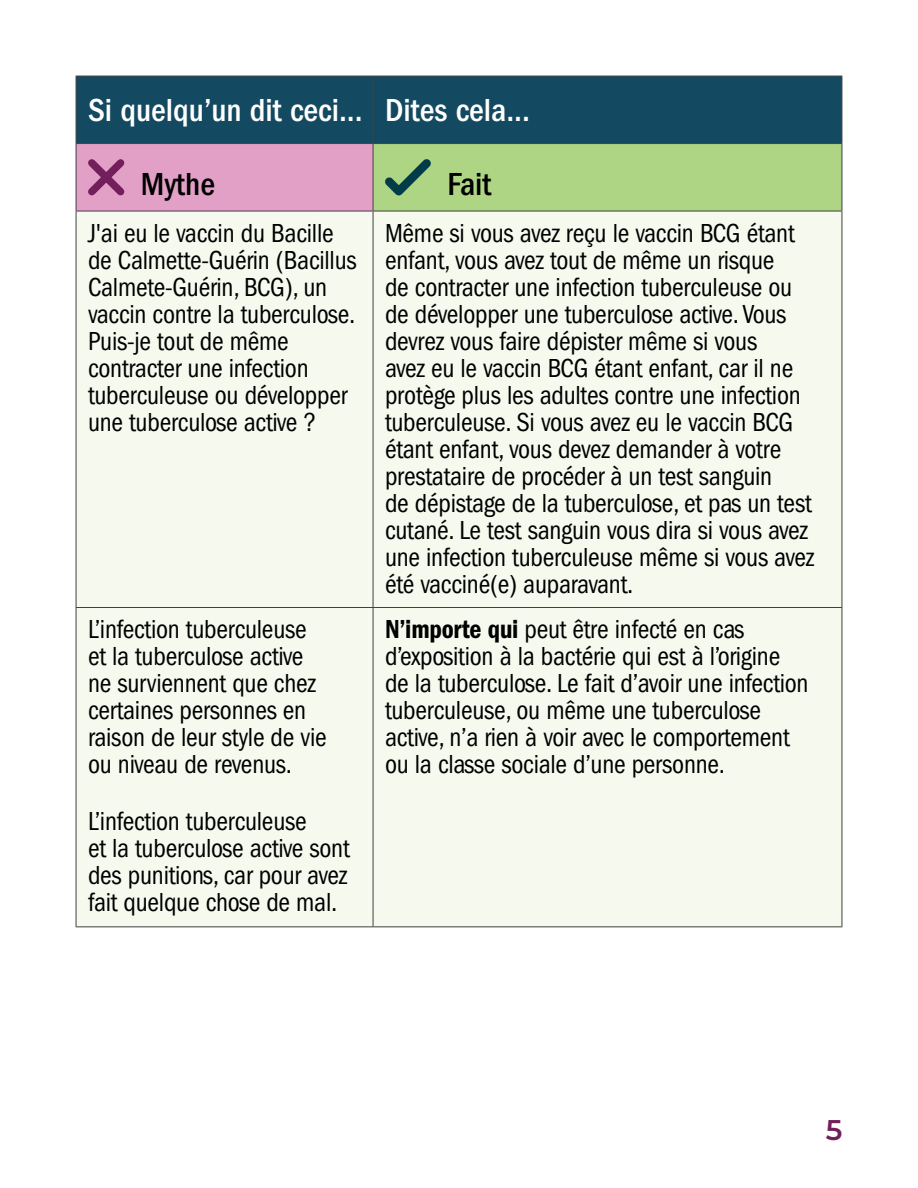
<style>
.page{position:relative;width:918px;height:1188px;background:#fff}
.page>*{position:absolute;margin:0;border:0;box-sizing:border-box;transform-origin:0 0}
.Chart_White{font:500 condensed 33px "Franklin Gothic LT Pro";color:#fff}
.Myth___Fact{font:500 condensed 33px "Franklin Gothic LT Pro";color:#000}
.t1{font:600 28.5px "Montserrat";color:#721f5c}
.Chart_Black{font:condensed 27px/27px "Franklin Gothic LT Pro";letter-spacing:-.01em;color:#000}
.s1{font-family:"Franklin Gothic LT Pro Cn Dm";font-stretch:normal}
</style>
<div class="page">
<div style="left:77px;top:77px;width:764px;height:66px;background:#144a61"></div>
<div style="left:76px;top:144px;width:297px;height:67px;background:#e3a0c7"></div>
<div style="left:373px;top:144px;width:469px;height:67px;background:#add583"></div>
<div style="left:77px;top:212px;width:764px;height:714px;background:#f5f9ee"></div>
<hr style="left:76px;top:76px;width:297px;height:1px;background:#414042">
<hr style="left:76px;top:77px;width:1px;height:66px;background:#414042">
<hr style="left:373px;top:76px;width:469px;height:1px;background:#414042">
<hr style="left:373px;top:77px;width:1px;height:66px;background:#414042">
<hr style="left:841px;top:77px;width:1px;height:66px;background:#414042">
<hr style="left:76px;top:143px;width:297px;height:1px;background:#414042">
<hr style="left:373px;top:143px;width:469px;height:1px;background:#414042">
<hr style="left:76px;top:144px;width:1px;height:67px;background:#414042">
<hr style="left:373px;top:144px;width:1px;height:67px;background:#414042">
<hr style="left:841px;top:144px;width:1px;height:67px;background:#414042">
<hr style="left:76px;top:211px;width:297px;height:1px;background:#414042">
<hr style="left:76px;top:212px;width:1px;height:395px;background:#414042">
<hr style="left:373px;top:211px;width:469px;height:1px;background:#414042">
<hr style="left:373px;top:212px;width:1px;height:395px;background:#414042">
<hr style="left:841px;top:212px;width:1px;height:395px;background:#414042">
<hr style="left:76px;top:607px;width:297px;height:1px;background:#414042">
<hr style="left:76px;top:608px;width:1px;height:318px;background:#414042">
<hr style="left:373px;top:607px;width:469px;height:1px;background:#414042">
<hr style="left:373px;top:608px;width:1px;height:318px;background:#414042">
<hr style="left:841px;top:608px;width:1px;height:318px;background:#414042">
<hr style="left:76px;top:926px;width:297px;height:1px;background:#414042">
<hr style="left:373px;top:926px;width:469px;height:1px;background:#414042">
<svg style="left:88px;top:159px;width:37px;height:37px"></svg>
<svg style="left:385px;top:159px;width:46px;height:36px"></svg>
<p class="Chart_White" style="left:88px;top:91px;width:276px">Si quelqu’un dit ceci...</p>
<p class="Chart_White" style="left:385px;top:91px;width:146px">Dites cela...</p>
<p class="Myth___Fact" style="left:141px;top:166px;width:76px">Mythe</p>
<p class="Myth___Fact" style="left:447px;top:166px;width:46px">Fait</p>
<p class="Chart_Black" style="left:88px;top:219px;width:270px">J'ai eu le vaccin du Bacille de Calmette-Guérin (Bacillus<br>Calmete-Guérin, BCG), un vaccin contre la tuberculose.<br>Puis-je tout de même contracter une infection tuberculeuse ou développer une tuberculose active ?</p>
<p class="Chart_Black" style="left:385px;top:219px;width:431px">Même si vous avez reçu le vaccin BCG étant enfant, vous avez tout de même un risque<br>de contracter une infection tuberculeuse ou de développer une tuberculose active. Vous devrez vous faire dépister même si vous<br>avez eu le vaccin BCG étant enfant, car il ne protège plus les adultes contre une infection tuberculeuse. Si vous avez eu le vaccin BCG étant enfant, vous devez demander à votre prestataire de procéder à un test sanguin<br>de dépistage de la tuberculose, et pas un test cutané. Le test sanguin vous dira si vous avez une infection tuberculeuse même si vous avez été vacciné(e) auparavant.</p>
<p class="Chart_Black" style="left:88px;top:616px;width:240px">L’infection tuberculeuse et la tuberculose active ne surviennent que chez certaines personnes en raison de leur style de vie ou niveau de revenus.</p>
<p class="Chart_Black" style="left:88px;top:808px;width:263px">L’infection tuberculeuse<br>et la tuberculose active sont des punitions, car pour avez fait quelque chose de mal.</p>
<p class="Chart_Black" style="left:385px;top:616px;width:425px"><span class="s1">N’importe qui</span> peut être infecté en cas d’exposition à la bactérie qui est à l’origine de la tuberculose. Le fait d’avoir une infection tuberculeuse, ou même une tuberculose active, n’a rien à voir avec le comportement ou la classe sociale d’une personne.</p>
<p class="t1" style="left:826px;top:1110px;width:18px">5</p>
</div>
